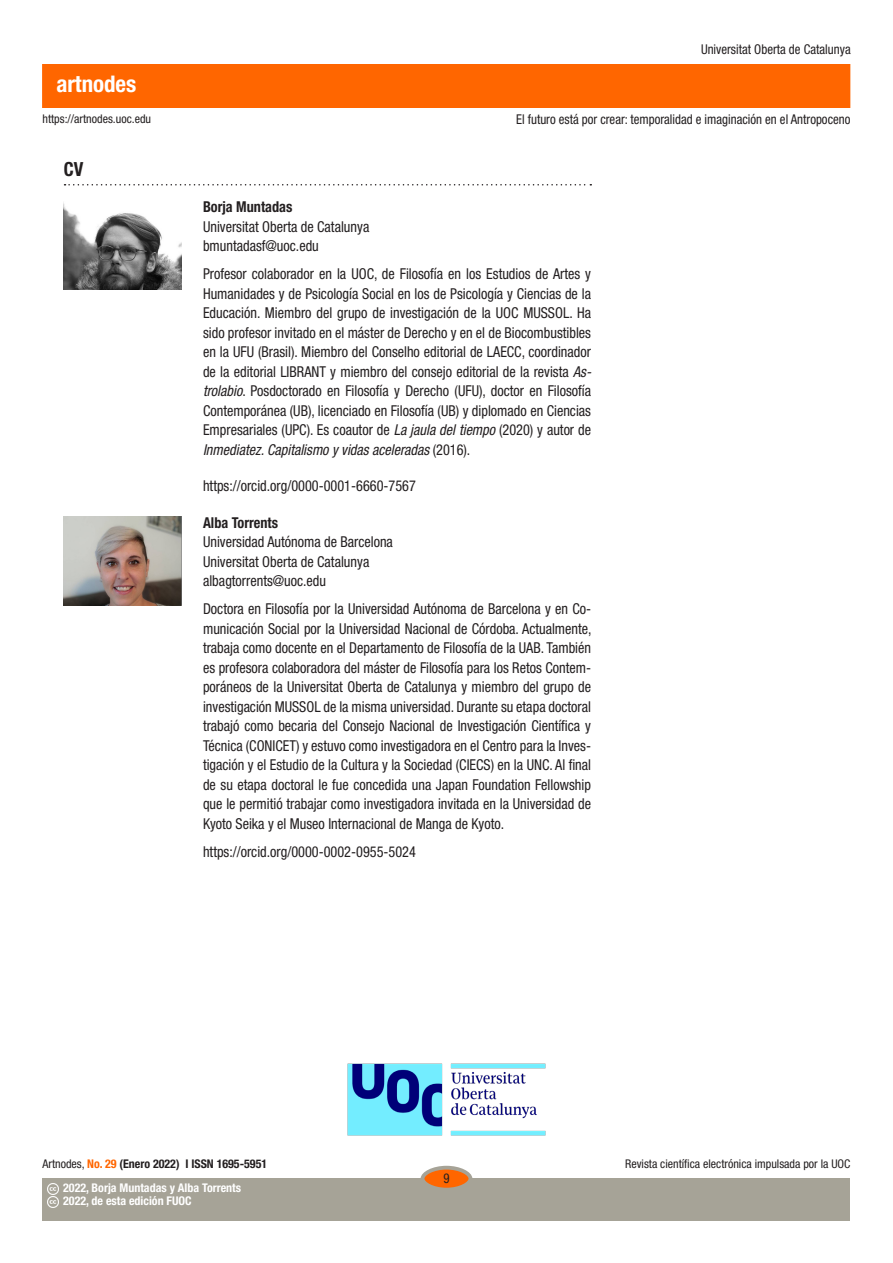
<style>
.page{position:relative;width:893px;height:1263px;background:#fff}
.page>*{position:absolute;margin:0;border:0;box-sizing:border-box;transform-origin:0 0}
.t1{font:700 condensed 22.95px "Helvetica Neue LT Std";color:#fff}
._04_CV{font:700 condensed 19.5px "Helvetica Neue LT Std";color:#231f20;scale:.95 1}
._04_CV_autor{font:condensed 15px/19.5px "Helvetica Neue LT Std";color:#231f20;text-align:justify;scale:.95 1}
._04_CV_autor_f{font:condensed 15px/19.5px "Helvetica Neue LT Std";color:#231f20;text-align:justify;scale:.95 1}
._02_texto_base_1{font:condensed 15px "Helvetica Neue LT Std";color:#231f20;scale:.95 1}
._02_texto_base_1_F{font:condensed 15px "Helvetica Neue LT Std";color:#231f20;scale:.95 1}
._02_texto_base_1-2{font:700 condensed 15px "Helvetica Neue LT Std";color:#231f20;scale:.95 1}
.t2{font:condensed 13.5px "Helvetica Neue LT Std";color:#231f20;scale:.95 1}
.t3{font:condensed 12px "Helvetica Neue LT Std";color:#231f20}
.t4{font:700 condensed 12px/13.5px "Helvetica Neue LT Std";color:#fff}
.t5{font:700 condensed 12px "Helvetica Neue LT Std";color:#231f20}
.s1{font-style:italic}
.s2{font-weight:400}
.s3{color:#f60}
</style>
<div class="page">
<div style="left:43px;top:65px;width:807px;height:42px;background:#f60"></div>
<div style="left:43px;top:1178px;width:807px;height:42px;background:#a6a397"></div>
<div style="left:422px;top:1168px;width:48px;height:21px;background:#f60;border-radius:50%"></div>
<div style="left:421px;top:1166px;width:51px;height:25px;border:4px solid #a6a397;border-radius:50%"></div>
<svg style="left:47px;top:1183px;width:11px;height:25px"></svg>
<svg style="left:65px;top:184px;width:526px;height:2px"></svg>
<img style="left:64px;top:204px;width:118px;height:86px">
<img style="left:64px;top:516px;width:118px;height:89px">
<img style="left:347px;top:1063px;width:199px;height:73px">
<h1 class="t1" style="left:56px;top:69px;width:81px">artnodes</h1>
<p class="t2" style="left:701px;top:42px;width:159px">Universitat Oberta de Catalunya</p>
<p class="t3" style="left:43px;top:112px;width:110px">https://artnodes.uoc.edu</p>
<p class="t2" style="left:516px;top:112px;width:353px">El futuro está por crear: temporalidad e imaginación en el Antropoceno</p>
<p class="_04_CV" style="left:64px;top:157px;width:22px">CV</p>
<p class="_02_texto_base_1-2" style="left:203px;top:198px;width:96px">Borja Muntadas</p>
<p class="_02_texto_base_1" style="left:203px;top:218px;width:177px">Universitat Oberta de Catalunya</p>
<p class="_02_texto_base_1_F" style="left:203px;top:237px;width:123px">bmuntadasf@uoc.edu</p>
<p class="_04_CV_autor_f" style="left:203px;top:264px;width:410px">Profesor colaborador en la UOC, de Filosofía en los Estudios de Artes y Humanidades y de Psicología Social en los de Psicología y Ciencias de la Educación. Miembro del grupo de investigación de la UOC MUSSOL. Ha sido profesor invitado en el máster de Derecho y en el de Biocombustibles en la UFU (Brasil). Miembro del Conselho editorial de LAECC, coordinador de la editorial LIBRANT y miembro del consejo editorial de la revista <span class="s1">As&shy;trolabio</span>. Posdoctorado en Filosofía y Derecho (UFU), doctor en Filosofía Contemporánea (UB), licenciado en Filosofía (UB) y diplomado en Ciencias Empresariales (UPC). Es coautor de <span class="s1">La jaula del tiempo</span> (2020) y autor de <span class="s1">Inmediatez. Capitalismo y vidas aceleradas</span> (2016).</p>
<p class="_04_CV_autor_f" style="left:203px;top:476px;width:226px">https://orcid.org/0000-0001-6660-7567</p>
<p class="_02_texto_base_1-2" style="left:203px;top:513px;width:81px">Alba Torrents</p>
<p class="_02_texto_base_1" style="left:203px;top:533px;width:201px">Universidad Autónoma de Barcelona</p>
<p class="_02_texto_base_1" style="left:203px;top:553px;width:177px">Universitat Oberta de Catalunya</p>
<p class="_02_texto_base_1_F" style="left:203px;top:572px;width:131px">albagtorrents@uoc.edu</p>
<p class="_04_CV_autor" style="left:203px;top:599px;width:411px">Doctora en Filosofía por la Universidad Autónoma de Barcelona y en Co&shy;municación Social por la Universidad Nacional de Córdoba. Actualmente, trabaja como docente en el Departamento de Filosofía de la UAB. También es profesora colaboradora del máster de Filosofía para los Retos Contem&shy;poráneos de la Universitat Oberta de Catalunya y miembro del grupo de investigación MUSSOL de la misma universidad. Durante su etapa doctoral trabajó como becaria del Consejo Nacional de Investigación Científica y Técnica (CONICET) y estuvo como investigadora en el Centro para la Inves&shy;tigación y el Estudio de la Cultura y la Sociedad (CIECS) en la UNC. Al final de su etapa doctoral le fue concedida una Japan Foundation Fellowship que le permitió trabajar como investigadora invitada en la Universidad de Kyoto Seika y el Museo Internacional de Manga de Kyoto.</p>
<p class="_04_CV_autor" style="left:203px;top:841px;width:226px">https://orcid.org/0000-0002-0955-5024</p>
<p class="t5" style="left:43px;top:1157px;width:226px"><span class="s2">Artnodes,</span> <span class="s3">No. 29</span> (Enero 2022) I ISSN 1695-5951</p>
<p class="t3" style="left:625px;top:1157px;width:227px">Revista científica electrónica impulsada por la UOC</p>
<p class="t4" style="left:63px;top:1181px;width:179px">2022, Borja Muntadas y Alba Torrents<br>2022, de esta edición FUOC</p>
<p class="t2" style="left:443px;top:1171px;width:8px">9</p>
</div>
